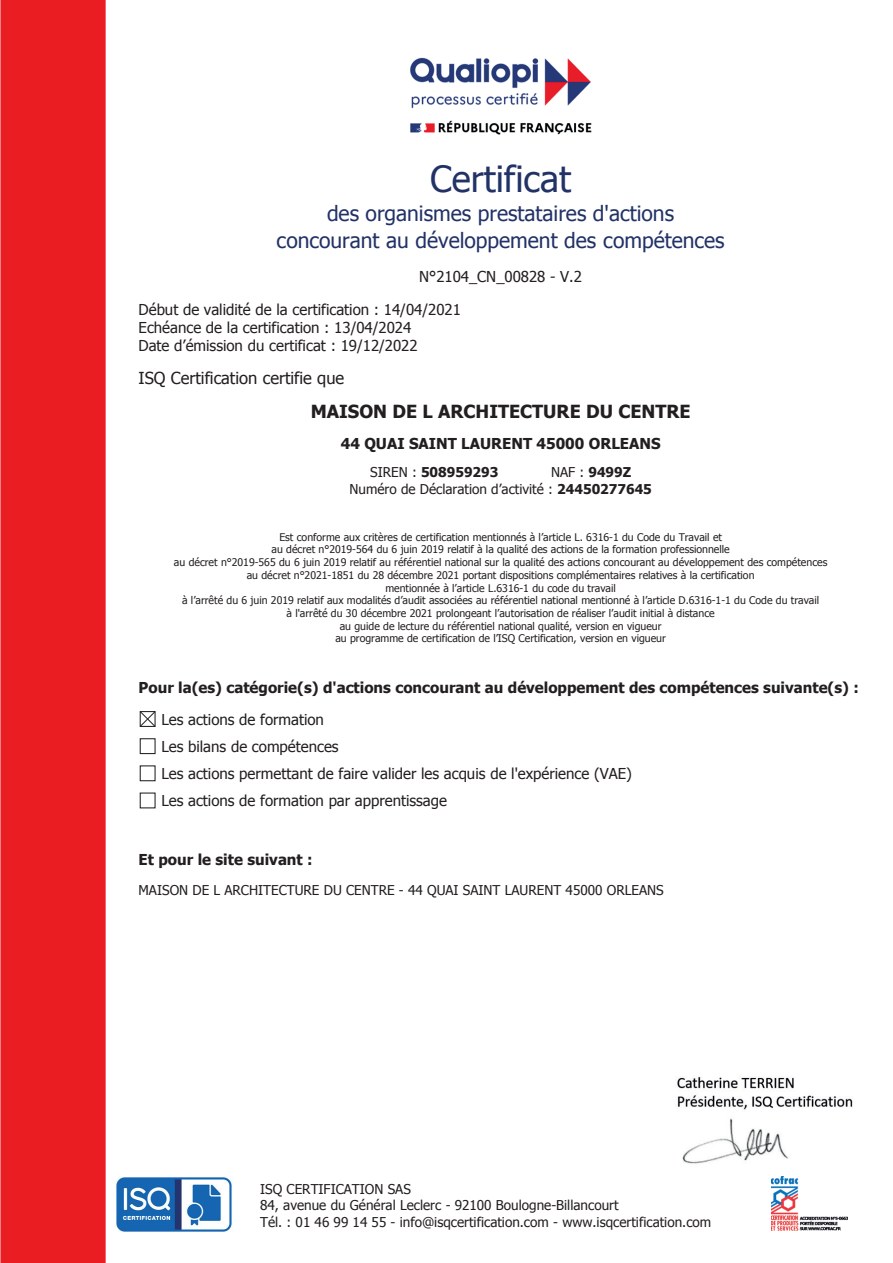
<style>
.page{position:relative;width:893px;height:1263px;background:#fff}
.page>*{position:absolute;margin:0;border:0;box-sizing:border-box;transform-origin:0 0}
.t1{font:36px "Tahoma";color:#223267}
.t2{font:21px/27.5px "Tahoma";color:#223267;text-align:center}
.t3{font:700 18px "Tahoma";color:#231f20}
.t4{font:16.5px "Tahoma";color:#231f20}
.t5{font:15px/27.2px "Tahoma";color:#231f20}
.t6{font:700 15px "Tahoma";color:#231f20}
.t7{font:13.5px/16.4px "Tahoma";color:#231f20}
.t8{font:700 13.5px "Tahoma";color:#231f20}
.t9{font:10.5px/12.8px "Tahoma";color:#231f20;text-align:center}
.s1{font-weight:400}
.s2{font-weight:700}
</style>
<div class="page">
<img style="left:410px;top:57px;width:182px;height:78px">
<img style="left:677px;top:1076px;width:176px;height:88px">
<img style="left:116px;top:1177px;width:116px;height:55px">
<img style="left:771px;top:1176px;width:77px;height:55px">
<div style="left:0;top:0;width:106px;height:1263px;background:#ea1d23"></div>
<svg style="left:139px;top:711px;width:17px;height:16px"></svg>
<div style="left:140px;top:738px;width:16px;height:16px;border:1px solid #231f20"></div>
<div style="left:140px;top:765px;width:16px;height:16px;border:1px solid #231f20"></div>
<div style="left:140px;top:792px;width:16px;height:16px;border:1px solid #231f20"></div>
<h1 class="t1" style="left:430px;top:155px;width:143px">Certificat</h1>
<h2 class="t2" style="left:277px;top:201px;width:450px">des organismes prestataires d'actions concourant au développement des compétences</h2>
<h3 class="t5" style="left:419px;top:264px;width:164px">N°2104_CN_00828 - V.2</h3>
<h3 class="t5" style="left:139px;top:301px;width:324px;line-height:18.1px">Début de validité de la certification : 14/04/2021<br>Echéance de la certification : 13/04/2024<br>Date d’émission du certificat : 19/12/2022</h3>
<h3 class="t4" style="left:139px;top:367px;width:207px">ISQ Certification certifie que</h3>
<h3 class="t3" style="left:311px;top:399px;width:381px">MAISON DE L ARCHITECTURE DU CENTRE</h3>
<h3 class="t6" style="left:341px;top:433px;width:321px">44 QUAI SAINT LAURENT 45000 ORLEANS</h3>
<p class="t8" style="left:370px;top:463px;width:130px"><span class="s1">SIREN :</span> 508959293</p>
<p class="t7" style="left:349px;top:465px;width:304px;text-indent:201px">NAF : <span class="s2">9499Z<br></span>Numéro de Déclaration d’activité : <span class="s2">24450277645</span></p>
<p class="t9" style="left:174px;top:531px;width:655px">Est conforme aux critères de certification mentionnés à l’article L. 6316-1 du Code du Travail et<br>au décret n°2019-564 du 6 juin 2019 relatif à la qualité des actions de la formation professionnelle<br>au décret n°2019-565 du 6 juin 2019 relatif au référentiel national sur la qualité des actions concourant au développement des compétences au décret n°2021-1851 du 28 décembre 2021 portant dispositions complémentaires relatives à la certification<br>mentionnée à l’article L.6316-1 du code du travail<br>à l’arrêté du 6 juin 2019 relatif aux modalités d’audit associées au référentiel national mentionné à l’article D.6316-1-1 du Code du travail<br>à l'arrêté du 30 décembre 2021 prolongeant l’autorisation de réaliser l’audit initial à distance<br>au guide de lecture du référentiel national qualité, version en vigueur<br>au programme de certification de l’ISQ Certification, version en vigueur</p>
<h3 class="t6" style="left:139px;top:677px;width:722px">Pour la(es) catégorie(s) d'actions concourant au développement des compétences suivante(s) :</h3>
<h3 class="t5" style="left:161px;top:707px;width:472px">Les actions de formation<br>Les bilans de compétences<br>Les actions permettant de faire valider les acquis de l'expérience (VAE)<br>Les actions de formation par apprentissage</h3>
<h3 class="t6" style="left:139px;top:849px;width:176px">Et pour le site suivant :</h3>
<p class="t7" style="left:139px;top:883px;width:527px">MAISON DE L ARCHITECTURE DU CENTRE - 44 QUAI SAINT LAURENT 45000 ORLEANS</p>
<p class="t7" style="left:260px;top:1181px;width:452px">ISQ CERTIFICATION SAS<br>84, avenue du Général Leclerc - 92100 Boulogne-Billancourt<br>Tél. : 01 46 99 14 55 - info@isqcertification.com - www.isqcertification.com</p>
</div>
